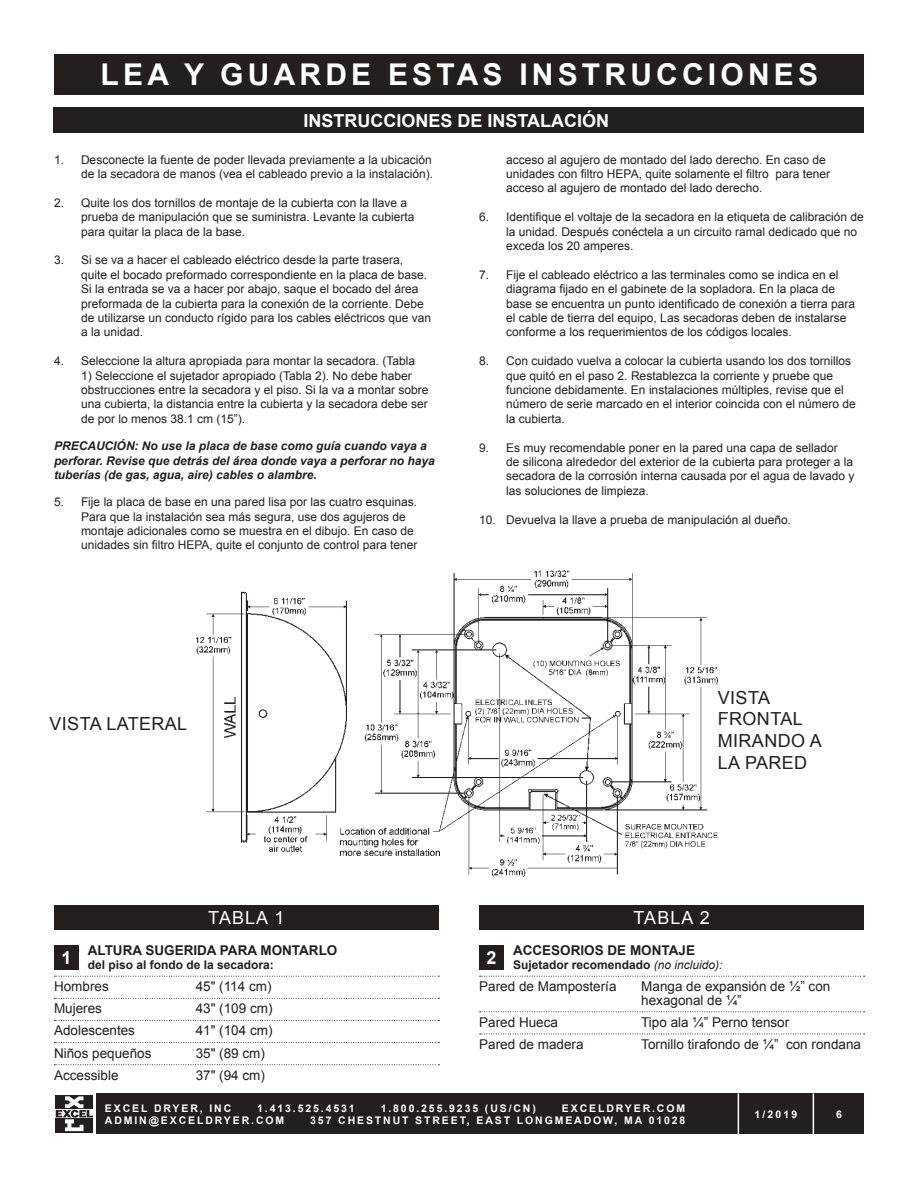
<style>
.page{position:relative;width:918px;height:1188px;background:#fff}
.page>*{position:absolute;margin:0;border:0;box-sizing:border-box;transform-origin:0 0}
.t1{font:700 30px "Arial";letter-spacing:.14em;color:#fff}
.t2{font:18px/21.6px "Arial";letter-spacing:.02em;color:#241f1f}
.t3{font:700 18px "Arial";color:#fff}
.t4{font:18px "Arial";letter-spacing:.06em;color:#fff}
.t5{font:13.5px/13.5px "Arial";color:#241f1f}
.t6{font:700 13.5px "Arial";color:#241f1f}
.t7{font:12px/14.4px "Arial";color:#241f1f}
.t8{font:italic 700 12px/14.4px "Arial";color:#241f1f}
.t9{font:700 12px "Arial";color:#241f1f}
.t10{font:700 10.5px "Arial";letter-spacing:.18em;color:#fff}
.s1{font-weight:400;font-style:italic}
</style>
<div class="page">
<div style="left:96px;top:1094px;width:768px;height:40px;background:#241f1f"></div>
<hr style="left:813px;top:1094px;width:1px;height:40px;background:#fff">
<hr style="left:738px;top:1094px;width:1px;height:40px;background:#fff">
<div style="left:54px;top:1094px;width:41px;height:40px;background:linear-gradient(to right,#241f1f,#241f1f)"></div>
<svg style="left:56px;top:1131px;width:37px;height:1px"></svg>
<div style="left:56px;top:1095px;width:37px;height:14px;background:#241f1f"></div>
<svg style="left:56px;top:1096px;width:37px;height:35px"></svg>
<svg style="left:54px;top:976px;width:385px;height:1px"></svg>
<svg style="left:54px;top:998px;width:385px;height:1px"></svg>
<svg style="left:54px;top:1020px;width:385px;height:1px"></svg>
<svg style="left:54px;top:1042px;width:385px;height:1px"></svg>
<svg style="left:54px;top:1064px;width:385px;height:1px"></svg>
<svg style="left:480px;top:976px;width:385px;height:1px"></svg>
<svg style="left:480px;top:1011px;width:385px;height:1px"></svg>
<svg style="left:480px;top:1034px;width:385px;height:1px"></svg>
<div style="left:54px;top:946px;width:25px;height:24px;background:#241f1f"></div>
<div style="left:479px;top:946px;width:25px;height:24px;background:#241f1f"></div>
<div style="left:54px;top:905px;width:385px;height:25px;background:#241f1f"></div>
<div style="left:479px;top:905px;width:385px;height:25px;background:#241f1f"></div>
<img style="left:196px;top:570px;width:522px;height:307px">
<div style="left:54px;top:108px;width:810px;height:25px;background:#241f1f"></div>
<div style="left:54px;top:54px;width:810px;height:40px;background:#241f1f"></div>
<h1 class="t1" style="left:101px;top:55px;width:719px">LEA Y GUARDE ESTAS INSTRUCCIONES</h1>
<h2 class="t3" style="left:304px;top:108px;width:307px">INSTRUCCIONES DE INSTALACIÓN</h2>
<p class="t7" style="left:54px;top:152px;width:381px;text-align:right">1. Desconecte la fuente de poder llevada previamente a la ubicación de la secadora de manos (vea el cableado previo a la instalación).</p>
<p class="t7" style="left:81px;top:196px;width:335px;text-indent:-27px">2. Quite los dos tornillos de montaje de la cubierta con la llave a prueba de manipulación que se suministra. Levante la cubierta para quitar la placa de la base.</p>
<p class="t7" style="left:81px;top:253px;width:352px;text-indent:-27px">3. Si se va a hacer el cableado eléctrico desde la parte trasera, quite el bocado preformado correspondiente en la placa de base.<br>Si la entrada se va a hacer por abajo, saque el bocado del área preformada de la cubierta para la conexión de la corriente. Debe de utilizarse un conducto rígido para los cables eléctricos que van a la unidad.</p>
<p class="t7" style="left:54px;top:354px;width:363px">4. Seleccione la altura apropiada para montar la secadora. (Tabla</p>
<p class="t7" style="left:81px;top:368px;width:349px">1) Seleccione el sujetador apropiado (Tabla 2). No debe haber obstrucciones entre la secadora y el piso. Si la va a montar sobre una cubierta, la distancia entre la cubierta y la secadora debe ser de por lo menos 38.1 cm (15”).</p>
<p class="t8" style="left:54px;top:439px;width:382px">PRECAUCIÓN: No use la placa de base como guía cuando vaya a perforar. Revise que detrás del área donde vaya a perforar no haya tuberías (de gas, agua, aire) cables o alambre.</p>
<p class="t7" style="left:81px;top:495px;width:338px;text-indent:-27px">5. Fije la placa de base en una pared lisa por las cuatro esquinas.<br>Para que la instalación sea más segura, use dos agujeros de montaje adicionales como se muestra en el dibujo. En caso de unidades sin filtro HEPA, quite el conjunto de control para tener</p>
<p class="t7" style="left:506px;top:152px;width:325px">acceso al agujero de montado del lado derecho. En caso de unidades con filtro HEPA, quite solamente el filtro para tener acceso al agujero de montado del lado derecho.</p>
<p class="t7" style="left:506px;top:210px;width:359px;text-indent:-27px">6. Identifique el voltaje de la secadora en la etiqueta de calibración de la unidad. Después conéctela a un circuito ramal dedicado que no exceda los 20 amperes.</p>
<p class="t7" style="left:506px;top:268px;width:350px;text-indent:-27px">7. Fije el cableado eléctrico a las terminales como se indica en el diagrama fijado en el gabinete de la sopladora. En la placa de base se encuentra un punto identificado de conexión a tierra para el cable de tierra del equipo, Las secadoras deben de instalarse conforme a los requerimientos de los códigos locales.</p>
<p class="t7" style="left:506px;top:354px;width:351px;text-indent:-27px">8. Con cuidado vuelva a colocar la cubierta usando los dos tornillos que quitó en el paso 2. Restablezca la corriente y pruebe que funcione debidamente. En instalaciones múltiples, revise que el número de serie marcado en el interior coincida con el número de la cubierta.</p>
<p class="t7" style="left:506px;top:440px;width:350px;text-indent:-27px">9. Es muy recomendable poner en la pared una capa de sellador<br>de silicona alrededor del exterior de la cubierta para proteger a la secadora de la corrosión interna causada por el agua de lavado y las soluciones de limpieza.</p>
<p class="t7" style="left:479px;top:512px;width:313px">10. Devuelva la llave a prueba de manipulación al dueño.</p>
<h2 class="t2" style="left:50px;top:713px;width:139px">VISTA LATERAL</h2>
<h2 class="t2" style="left:718px;top:687px;width:105px">VISTA<br>FRONTAL<br>MIRANDO A<br>LA PARED</h2>
<h2 class="t4" style="left:208px;top:906px;width:78px">TABLA 1</h2>
<h2 class="t4" style="left:634px;top:906px;width:78px">TABLA 2</h2>
<p class="t6" style="left:88px;top:942px;width:251px">ALTURA SUGERIDA PARA MONTARLO</p>
<p class="t9" style="left:88px;top:957px;width:188px">del piso al fondo de la secadora:</p>
<p class="t5" style="left:54px;top:980px;width:56px">Hombres</p>
<p class="t5" style="left:196px;top:980px;width:77px">45" (114 cm)</p>
<p class="t5" style="left:54px;top:1002px;width:50px">Mujeres</p>
<p class="t5" style="left:196px;top:1002px;width:78px">43" (109 cm)</p>
<p class="t5" style="left:54px;top:1024px;width:83px">Adolescentes</p>
<p class="t5" style="left:196px;top:1024px;width:78px">41" (104 cm)</p>
<p class="t5" style="left:54px;top:1046px;width:99px">Niños pequeños</p>
<p class="t5" style="left:196px;top:1046px;width:71px">35" (89 cm)</p>
<p class="t5" style="left:54px;top:1068px;width:66px">Accessible</p>
<p class="t5" style="left:196px;top:1068px;width:71px">37" (94 cm)</p>
<p class="t6" style="left:513px;top:942px;width:184px">ACCESORIOS DE MONTAJE</p>
<p class="t9" style="left:513px;top:957px;width:211px">Sujetador recomendado <span class="s1">(no incluido):</span></p>
<p class="t5" style="left:479px;top:980px;width:139px">Pared de Mampostería</p>
<p class="t5" style="left:641px;top:980px;width:191px">Manga de expansión de ½” con hexagonal de ¼”</p>
<p class="t5" style="left:479px;top:1015px;width:80px">Pared Hueca</p>
<p class="t5" style="left:641px;top:1015px;width:150px">Tipo ala ¼” Perno tensor</p>
<p class="t5" style="left:479px;top:1038px;width:106px">Pared de madera</p>
<p class="t5" style="left:641px;top:1038px;width:221px">Tornillo tirafondo de ¼” con rondana</p>
<h2 class="t3" style="left:61px;top:946px;width:12px">1</h2>
<h2 class="t3" style="left:487px;top:946px;width:12px">2</h2>
<p class="t10" style="left:105px;top:1101px;width:128px">EXCEL DRYER, INC</p>
<p class="t10" style="left:257px;top:1101px;width:99px">1.413.525.4531</p>
<p class="t10" style="left:381px;top:1101px;width:157px">1.800.255.9235 (US/CN)</p>
<p class="t10" style="left:562px;top:1101px;width:125px">EXCELDRYER.COM</p>
<p class="t10" style="left:105px;top:1114px;width:181px">ADMIN@EXCELDRYER.COM</p>
<p class="t10" style="left:310px;top:1114px;width:377px">357 CHESTNUT STREET, EAST LONGMEADOW, MA 01028</p>
<p class="t10" style="left:755px;top:1107px;width:44px">1/2019</p>
<p class="t10" style="left:836px;top:1107px;width:7px">6</p>
</div>
